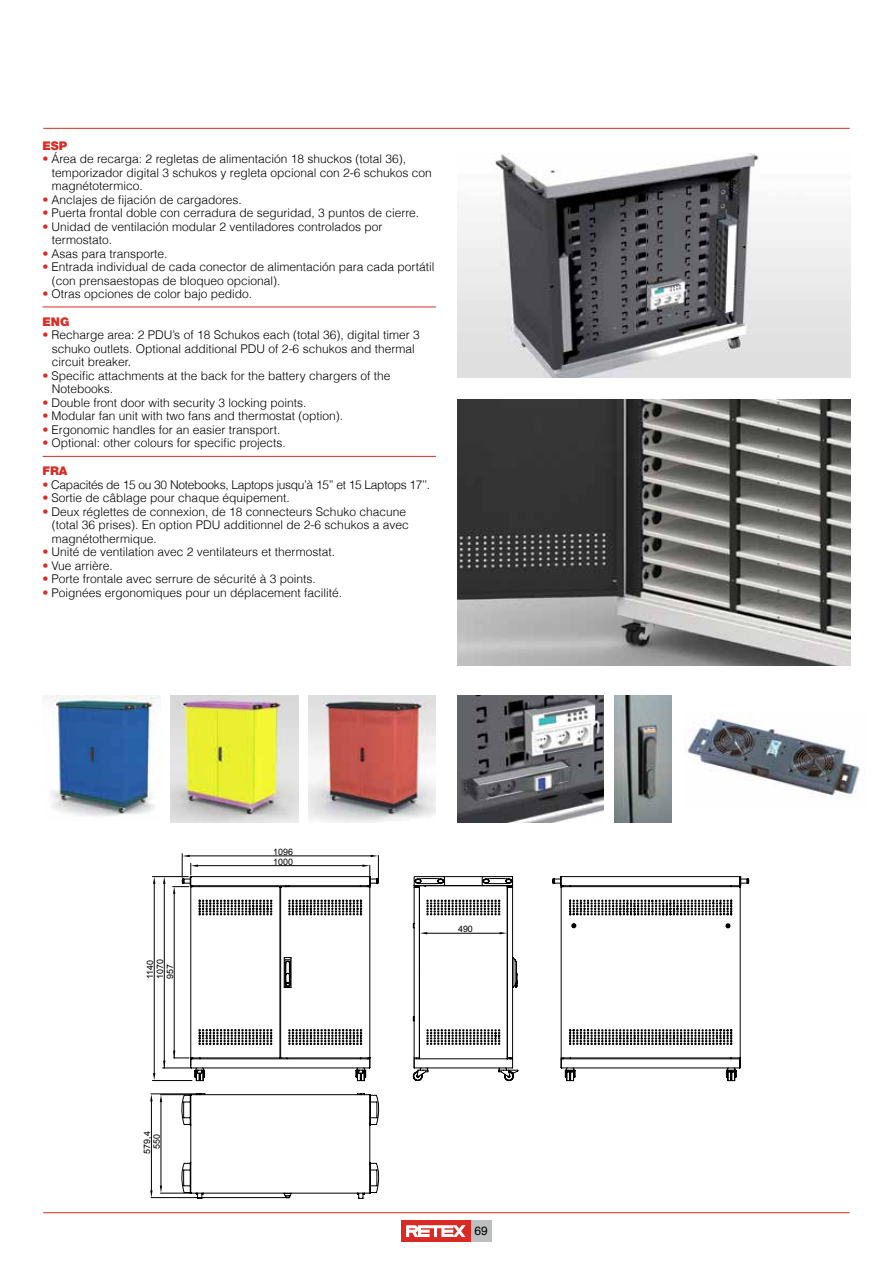
<style>
.page{position:relative;width:893px;height:1263px;background:#fff}
.page>*{position:absolute;margin:0;border:0;box-sizing:border-box;transform-origin:0 0}
.t1{font:300 12px/13.5px "Helvetica";color:#000}
.t2{font:300 12px "Helvetica";letter-spacing:-.025em;color:#000}
.t3{font:900 12px "Helvetica Neue";color:#da2a26}
.t4{font:12px "Helvetica";color:#000}
.t5{font:8.85px/9.8px "Arial";color:#000}
.s1{color:#da2a26}
</style>
<div class="page">
<div style="left:471px;top:1220px;width:21px;height:22px;background:#bcbec0"></div>
<div style="left:401px;top:1220px;width:70px;height:22px;background:#da2a26"></div>
<svg style="left:406px;top:1225px;width:60px;height:12px"></svg>
<hr style="left:43px;top:1212px;width:807px;height:1px;background:#da2a26">
<hr style="left:43px;top:128px;width:807px;height:1px;background:#da2a26">
<hr style="left:43px;top:307px;width:393px;height:1px;background:#da2a26">
<hr style="left:43px;top:456px;width:393px;height:1px;background:#da2a26">
<img style="left:171px;top:695px;width:127px;height:128px">
<img style="left:50px;top:695px;width:111px;height:122px">
<img style="left:614px;top:695px;width:58px;height:128px">
<img style="left:685px;top:712px;width:175px;height:86px">
<img style="left:457px;top:153px;width:393px;height:225px">
<img style="left:308px;top:695px;width:128px;height:128px">
<img style="left:457px;top:399px;width:393px;height:266px">
<img style="left:457px;top:695px;width:147px;height:128px">
<svg style="left:182px;top:853px;width:197px;height:345px"></svg>
<svg style="left:732px;top:876px;width:17px;height:205px"></svg>
<svg style="left:152px;top:876px;width:580px;height:205px"></svg>
<hr style="left:161px;top:1094px;width:30px;height:1px;background:#000">
<hr style="left:161px;top:1193px;width:30px;height:1px;background:#000">
<hr style="left:161px;top:1099px;width:1px;height:87px;background:#000">
<hr style="left:151px;top:1197px;width:135px;height:1px;background:#000">
<hr style="left:151px;top:1093px;width:51px;height:1px;background:#000">
<hr style="left:151px;top:1099px;width:1px;height:93px;background:#000">
<svg style="left:182px;top:855px;width:8px;height:2px"></svg>
<svg style="left:412px;top:876px;width:106px;height:205px"></svg>
<svg style="left:163px;top:876px;width:2px;height:8px"></svg>
<svg style="left:153px;top:876px;width:2px;height:8px"></svg>
<svg style="left:163px;top:1060px;width:2px;height:8px"></svg>
<svg style="left:153px;top:1073px;width:2px;height:7px"></svg>
<svg style="left:150px;top:1190px;width:3px;height:8px"></svg>
<svg style="left:150px;top:1094px;width:3px;height:7px"></svg>
<svg style="left:160px;top:1186px;width:2px;height:7px"></svg>
<svg style="left:160px;top:1095px;width:2px;height:7px"></svg>
<svg style="left:173px;top:863px;width:206px;height:218px"></svg>
<svg style="left:371px;top:855px;width:7px;height:2px"></svg>
<p class="t3" style="left:43px;top:138px;width:26px">ESP</p>
<p class="t1" style="left:52px;top:151px;width:381px;text-indent:-9px"><span class="s1">•</span> Área de recarga: 2 regletas de alimentación 18 shuckos (total 36), temporizador digital 3 schukos y regleta opcional con 2-6 schukos con magnétotermico.</p>
<p class="t1" style="left:43px;top:192px;width:201px"><span class="s1">•</span> Anclajes de fijación de cargadores.</p>
<p class="t1" style="left:43px;top:205px;width:378px"><span class="s1">•</span> Puerta frontal doble con cerradura de seguridad, 3 puntos de cierre.</p>
<p class="t1" style="left:52px;top:219px;width:332px;text-indent:-9px"><span class="s1">•</span> Unidad de ventilación modular 2 ventiladores controlados por termostato.</p>
<p class="t1" style="left:43px;top:246px;width:127px"><span class="s1">•</span> Asas para transporte.</p>
<p class="t1" style="left:52px;top:259px;width:384px;text-indent:-9px"><span class="s1">•</span> Entrada individual de cada conector de alimentación para cada portátil (con prensaestopas de bloqueo opcional).</p>
<p class="t1" style="left:43px;top:286px;width:211px"><span class="s1">•</span> Otras opciones de color bajo pedido.</p>
<p class="t3" style="left:43px;top:314px;width:28px">ENG</p>
<p class="t1" style="left:52px;top:328px;width:369px;text-indent:-9px"><span class="s1">•</span> Recharge area: 2 PDU’s of 18 Schukos each (total 36), digital timer 3 schuko outlets. Optional additional PDU of 2-6 schukos and thermal circuit breaker.</p>
<p class="t1" style="left:52px;top:368px;width:340px;text-indent:-9px"><span class="s1">•</span> Specific attachments at the back for the battery chargers of the<br>Notebooks.</p>
<p class="t1" style="left:43px;top:395px;width:266px"><span class="s1">•</span> Double front door with security 3 locking points.</p>
<p class="t1" style="left:43px;top:409px;width:302px"><span class="s1">•</span> Modular fan unit with two fans and thermostat (option).</p>
<p class="t1" style="left:43px;top:422px;width:239px"><span class="s1">•</span> Ergonomic handles for an easier transport.</p>
<p class="t1" style="left:43px;top:436px;width:245px"><span class="s1">•</span> Optional: other colours for specific projects.</p>
<p class="t3" style="left:43px;top:464px;width:27px">FRA</p>
<p class="t2" style="left:43px;top:475px;width:389px"><span class="s1">•</span> Capacités de 15 ou 30 Notebooks, Laptops jusqu’à 15’’ et 15 Laptops 17’’.</p>
<p class="t1" style="left:43px;top:491px;width:249px"><span class="s1">•</span> Sortie de câblage pour chaque équipement.</p>
<p class="t1" style="left:52px;top:504px;width:358px;text-indent:-9px"><span class="s1">•</span> Deux réglettes de connexion, de 18 connecteurs Schuko chacune (total 36 prises). En option PDU additionnel de 2-6 schukos a avec magnétothermique.</p>
<p class="t1" style="left:43px;top:545px;width:294px"><span class="s1">•</span> Unité de ventilation avec 2 ventilateurs et thermostat.</p>
<p class="t1" style="left:43px;top:558px;width:72px"><span class="s1">•</span> Vue arrière.</p>
<p class="t1" style="left:43px;top:572px;width:275px"><span class="s1">•</span> Porte frontale avec serrure de sécurité à 3 points.</p>
<p class="t1" style="left:43px;top:585px;width:301px"><span class="s1">•</span> Poignées ergonomiques pour un déplacement facilité.</p>
<p class="t5" style="left:155px;top:979px;width:21px;rotate:-90deg">1070</p>
<p class="t5" style="left:145px;top:979px;width:21px;rotate:-90deg">0411</p>
<p class="t5" style="left:165px;top:979px;width:16px;rotate:-90deg">957</p>
<p class="t5" style="left:142px;top:1153px;width:24px;rotate:-90deg">579,4</p>
<p class="t5" style="left:152px;top:1149px;width:16px;rotate:-90deg">550</p>
<p class="t5" style="left:273px;top:847px;width:21px">1096<br>1000</p>
<p class="t5" style="left:458px;top:924px;width:16px">490</p>
<p class="t4" style="left:475px;top:1222px;width:15px">69</p>
</div>
